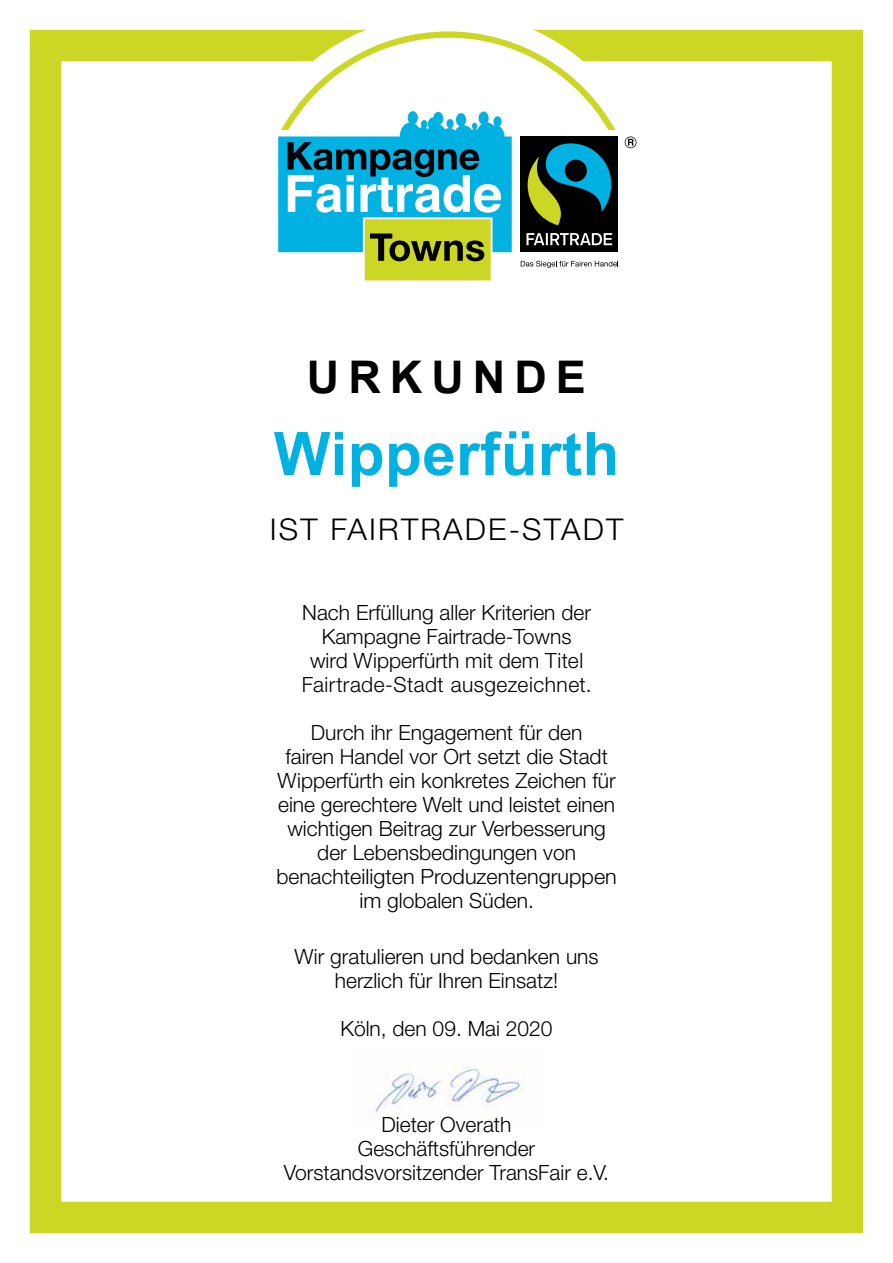
<style>
.page{position:relative;width:893px;height:1263px;background:#fff}
.page>*{position:absolute;margin:0;border:0;box-sizing:border-box;transform-origin:0 0}
.t1{font:700 60px "Arial";letter-spacing:.01em;color:#00b1e1}
.t2{font:700 45px "Arial";letter-spacing:.2em;color:#000}
.t3{font:300 30px "Helvetica Neue LT Std";letter-spacing:.07em;color:#000}
.t4{font:300 21px/24px "Helvetica Neue LT Std";color:#000;text-align:center}
</style>
<div class="page">
<div style="left:30px;top:30px;width:833px;height:1203px;border:32px solid #ccd625"></div>
<svg style="left:625px;top:136px;width:11px;height:12px"></svg>
<svg style="left:277px;top:29px;width:342px;height:252px"></svg>
<img style="left:375px;top:1066px;width:149px;height:52px">
<h2 class="t2" style="left:307px;top:345px;width:280px">URKUNDE</h2>
<h1 class="t1" style="left:274px;top:412px;width:347px">Wipperfürth</h1>
<h3 class="t3" style="left:270px;top:511px;width:355px">IST FAIRTRADE-STADT</h3>
<p class="t4" style="left:302px;top:600px;width:291px">Nach Erfüllung aller Kriterien der<br>Kampagne Fairtrade-Towns wird Wipperfürth mit dem Titel<br>Fairtrade-Stadt ausgezeichnet.</p>
<p class="t4" style="left:276px;top:720px;width:342px">Durch ihr Engagement für den<br>fairen Handel vor Ort setzt die Stadt Wipperfürth ein konkretes Zeichen für eine gerechtere Welt und leistet einen wichtigen Beitrag zur Verbesserung der Lebensbedingungen von benachteiligten Produzentengruppen im globalen Süden.</p>
<p class="t4" style="left:294px;top:944px;width:306px">Wir gratulieren und bedanken uns herzlich für Ihren Einsatz!</p>
<p class="t4" style="left:340px;top:1016px;width:214px">Köln, den 09. Mai 2020</p>
<p class="t4" style="left:284px;top:1112px;width:327px">Dieter Overath<br>Geschäftsführender<br>Vorstandsvorsitzender TransFair e.V.</p>
</div>
